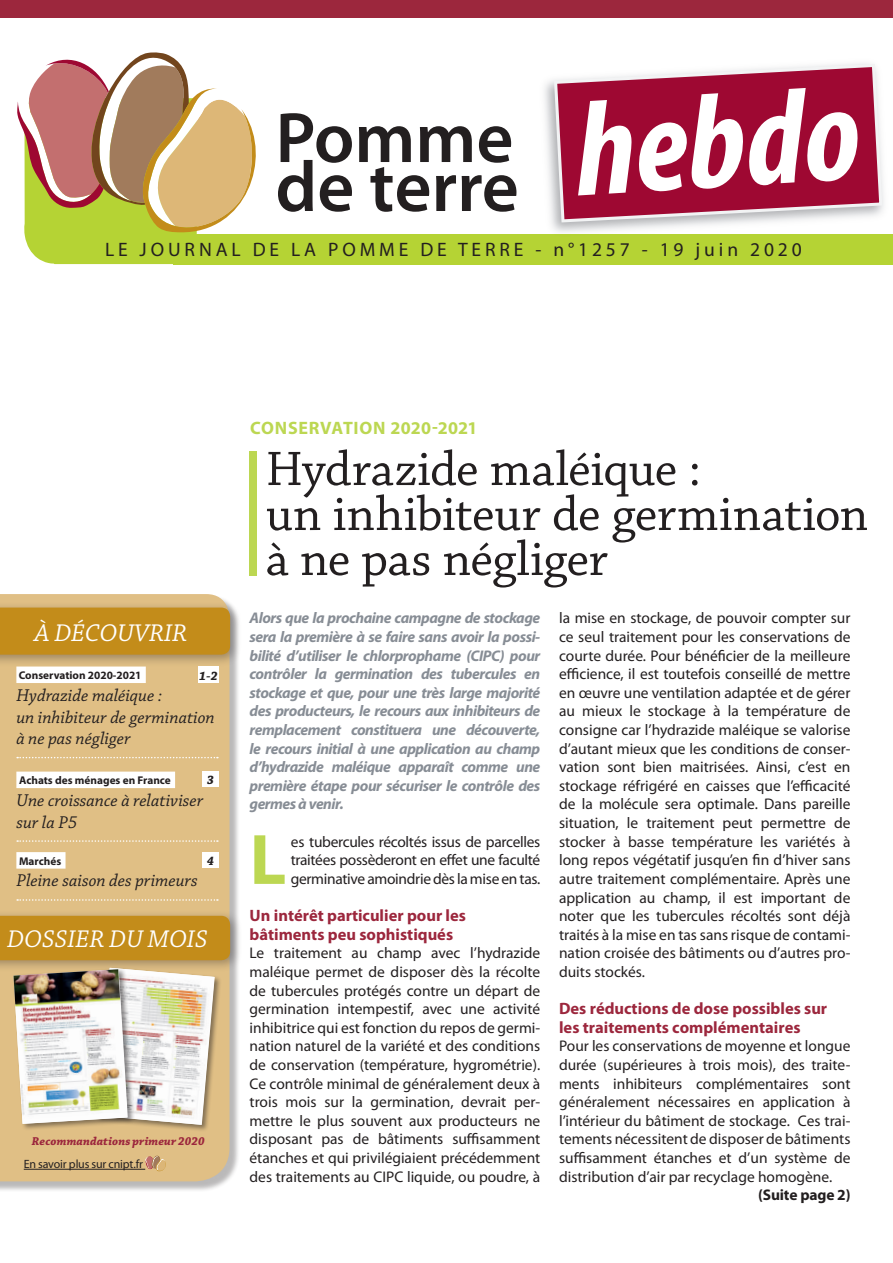
<style>
.page{position:relative;width:893px;height:1263px;background:#fff}
.page>*{position:absolute;margin:0;border:0;box-sizing:border-box;transform-origin:0 0}
.t1{font:italic 700 condensed 135.3px "Myriad Pro";color:#fff}
.t2{font:700 72px "Myriad Pro";color:#bcd752}
.t3{font:600 71.85px "Myriad Pro";color:#231f20}
.t4{font:51px/45px "Chaparral Pro";letter-spacing:-.005em;color:#231f20}
.t5{font:italic 25.5px "Chaparral Pro";letter-spacing:.05em;color:#fff}
.t6{font:italic 25.5px "Chaparral Pro";letter-spacing:.01em;color:#fff}
.t7{font:19.5px "Myriad Pro";letter-spacing:.2em;color:#231f20}
.t8{font:italic 18px/21.6px "Chaparral Pro";color:#231f20}
.t9{font:700 18px "Myriad Pro";letter-spacing:.03em;color:#bcd752}
.t10{font:700 16.5px/18.6px "Myriad Pro";color:#9c273d}
.t11{font:15.45px/18.6px "Myriad Pro";color:#231f20;text-align:justify}
.t12{font:italic 700 15.45px/18.6px "Myriad Pro";letter-spacing:-.03em;color:#878d95;text-align:justify}
.t13{font:700 15.45px "Myriad Pro";letter-spacing:-.01em;color:#231f20}
.t14{font:italic 700 12.75px "Chaparral Pro";color:#231f20}
.t15{font:italic 700 12px "Chaparral Pro";letter-spacing:.01em;color:#9c273d}
.t16{font:12px "Myriad Pro";letter-spacing:-.015em;color:#231f20}
.t17{font:700 11.25px "Myriad Pro";color:#231f20}
</style>
<div class="page">
<div style="left:0;top:0;width:893px;height:18px;background:#9c273d"></div>
<div style="left:0;top:596px;width:240px;height:596px;background:#231f20;opacity:.31"></div>
<div style="left:0;top:594px;width:230px;height:587px;background:#e0bf85"></div>
<div style="left:16px;top:666px;width:130px;height:17px;background:#fff"></div>
<svg style="left:17px;top:757px;width:201px;height:1px"></svg>
<div style="left:16px;top:772px;width:159px;height:16px;background:#fff"></div>
<svg style="left:17px;top:840px;width:201px;height:2px"></svg>
<div style="left:16px;top:852px;width:50px;height:17px;background:#fff"></div>
<svg style="left:17px;top:899px;width:201px;height:2px"></svg>
<div style="left:0;top:602px;width:243px;height:65px;background:#231f20;opacity:.35"></div>
<div style="left:0;top:608px;width:230px;height:47px;background:#c38c1a"></div>
<div style="left:0;top:910px;width:242px;height:62px;background:#231f20;opacity:.35"></div>
<div style="left:0;top:916px;width:230px;height:44px;background:#c38c1a"></div>
<div style="left:198px;top:666px;width:21px;height:17px;background:#fff"></div>
<div style="left:202px;top:772px;width:17px;height:15px;background:#fff"></div>
<div style="left:202px;top:852px;width:17px;height:15px;background:#fff"></div>
<hr style="left:24px;top:1169px;width:121px;height:1px;background:#231f20">
<svg style="left:145px;top:1155px;width:22px;height:16px"></svg>
<svg style="left:17px;top:52px;width:239px;height:212px"></svg>
<div style="left:173px;top:234px;width:720px;height:30px;background:#b5d334"></div>
<svg style="left:554px;top:64px;width:328px;height:158px;background:#ab2f52"></svg>
<div style="left:249px;top:451px;width:8px;height:125px;background:#bcd752"></div>
<div style="left:96px;top:966px;width:126px;height:166px;background:#231f20;opacity:.5"></div>
<div style="left:12px;top:968px;width:123px;height:163px;background:#231f20;opacity:.5"></div>
<svg style="left:14px;top:968px;width:201px;height:157px"></svg>
<img style="left:14px;top:969px;width:113px;height:155px">
<h3 class="t3" style="left:275px;top:92px;width:240px">Pomme</h3>
<h3 class="t3" style="left:275px;top:141px;width:245px">de terre</h3>
<h1 class="t1" style="left:571px;top:65px;width:286px;rotate:-3deg">hebdo</h1>
<p class="t7" style="left:105px;top:237px;width:698px">LE JOURNAL DE LA POMME DE TERRE - n°1257 - 19 juin 2020</p>
<p class="t9" style="left:250px;top:416px;width:229px">Conservation 2020-2021</p>
<h3 class="t6" style="left:34px;top:619px;width:152px">À découvrir</h3>
<p class="t14" style="left:199px;top:668px;width:20px">1-2</p>
<p class="t17" style="left:19px;top:668px;width:124px">Conservation 2020-2021</p>
<p class="t8" style="left:16px;top:685px;width:200px">Hydrazide maléique :<br>un inhibiteur de germination à ne pas négliger</p>
<p class="t17" style="left:19px;top:773px;width:153px">Achats des ménages en France</p>
<p class="t8" style="left:16px;top:790px;width:189px">Une croissance à relativiser sur la P5</p>
<p class="t17" style="left:19px;top:854px;width:44px">Marchés</p>
<p class="t8" style="left:16px;top:871px;width:183px">Pleine saison des primeurs</p>
<p class="t14" style="left:207px;top:772px;width:9px">3</p>
<p class="t14" style="left:207px;top:853px;width:9px">4</p>
<h3 class="t5" style="left:7px;top:925px;width:202px">dossier du mois</h3>
<p class="t15" style="left:32px;top:1134px;width:175px">Recommandations primeur 2020</p>
<p class="t16" style="left:24px;top:1156px;width:121px">En savoir plus sur cnipt.fr</p>
<h3 class="t4" style="left:266px;top:448px;width:604px">Hydrazide maléique :<br>un inhibiteur de germination à ne pas négliger</h3>
<p class="t12" style="left:250px;top:608px;width:292px">Alors que la prochaine campagne de stockage sera la première à se faire sans avoir la possi&shy;bilité d’utiliser le chlorprophame (CIPC) pour contrôler la germination des tubercules en stockage et que, pour une très large majorité des producteurs, le recours aux inhibiteurs de remplacement constituera une découverte, le recours initial à une application au champ d’hydrazide maléique apparaît comme une première étape pour sécuriser le contrôle des germes à venir.</p>
<h2 class="t2" style="left:250px;top:813px;width:38px">L</h2>
<p class="t11" style="left:291px;top:832px;width:251px">es tubercules récoltés issus de parcelles traitées possèderont en effet une faculté germinative amoindrie dès la mise en tas.</p>
<p class="t10" style="left:250px;top:906px;width:218px">Un intérêt particulier pour les bâtiments peu sophistiqués</p>
<p class="t11" style="left:250px;top:943px;width:292px">Le traitement au champ avec l’hydrazide maléique permet de disposer dès la récolte de tubercules protégés contre un départ de germination intempestif, avec une activité inhibitrice qui est fonction du repos de germi&shy;nation naturel de la variété et des conditions de conservation (température, hygrométrie).<br>Ce contrôle minimal de généralement deux à trois mois sur la germination, devrait per&shy;mettre le plus souvent aux producteurs ne disposant pas de bâtiments suffisamment étanches et qui privilégiaient précédemment des traitements au CIPC liquide, ou poudre, à</p>
<p class="t11" style="left:559px;top:609px;width:293px">la mise en stockage, de pouvoir compter sur ce seul traitement pour les conservations de courte durée. Pour bénéficier de la meilleure efficience, il est toutefois conseillé de mettre en œuvre une ventilation adaptée et de gérer au mieux le stockage à la température de consigne car l’hydrazide maléique se valorise d’autant mieux que les conditions de conser&shy;vation sont bien maitrisées. Ainsi, c’est en stockage réfrigéré en caisses que l’efficacité de la molécule sera optimale. Dans pareille situation, le traitement peut permettre de stocker à basse température les variétés à long repos végétatif jusqu’en fin d’hiver sans autre traitement complémentaire. Après une application au champ, il est important de noter que les tubercules récoltés sont déjà traités à la mise en tas sans risque de contami&shy;nation croisée des bâtiments ou d’autres pro&shy;duits stockés.</p>
<p class="t10" style="left:559px;top:999px;width:270px">Des réductions de dose possibles sur les traitements complémentaires</p>
<p class="t11" style="left:559px;top:1036px;width:293px">Pour les conservations de moyenne et longue durée (supérieures à trois mois), des traite&shy;ments inhibiteurs complémentaires sont généralement nécessaires en application à l’intérieur du bâtiment de stockage. Ces trai&shy;tements nécessitent de disposer de bâtiments suffisamment étanches et d’un système de distribution d’air par recyclage homogène.</p>
<p class="t13" style="left:758px;top:1185px;width:94px">(Suite page 2)</p>
</div>
